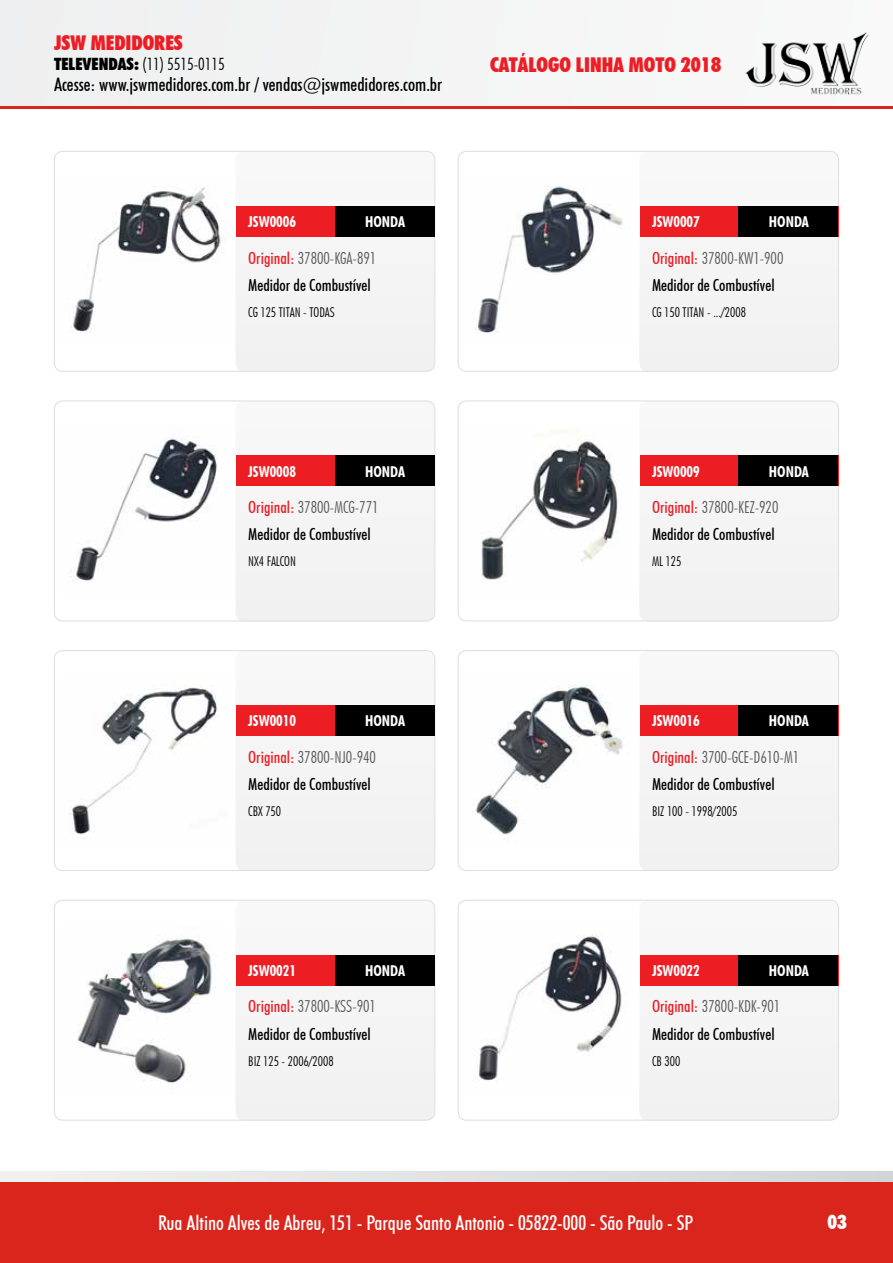
<style>
.page{position:relative;width:893px;height:1263px;background:#fff}
.page>*{position:absolute;margin:0;border:0;box-sizing:border-box;transform-origin:0 0}
.t1{font:500 condensed 20.4px "Futura BT";color:#fff}
.t2{font:900 condensed 20.4px "Futura BT";color:#ed1d24}
.t3{font:900 condensed 19.5px "Futura BT";color:#fff}
.t4{font:500 condensed 18.6px "Futura BT";color:#000}
.t5{font:300 condensed 16.95px "Futura BT";color:#000}
.t6{font:300 condensed 16.5px "Futura BT";color:#58595b}
.t7{font:500 condensed 16.5px "Futura BT";color:#000}
.t8{font:700 condensed 15px "Futura BT";color:#fff}
.t9{font:300 condensed 13.5px "Futura BT";color:#000}
.s1{font-weight:900}
.s2{font-weight:500;color:#ed1d24}
</style>
<div class="page">
<div style="left:0;top:0;width:893px;height:106px;background:#f3f3f4"></div>
<hr style="left:0;top:106px;width:893px;height:3px;background:#da251d">
<img style="left:745px;top:32px;width:124px;height:63px">
<div style="left:0;top:1172px;width:893px;height:91px;background:linear-gradient(to right,#f1f1f2,#d3d4d5)"></div>
<div style="left:0;top:1182px;width:893px;height:81px;background:#da251d"></div>
<div style="left:639px;top:152px;width:199px;height:220px;background:#f1f1f2;border-radius:9px"></div>
<div style="left:458px;top:151px;width:381px;height:221px;border:1px solid #dcddde;border-radius:9px"></div>
<div style="left:640px;top:206px;width:198px;height:31px;background:#ed1d24"></div>
<div style="left:738px;top:206px;width:100px;height:31px;background:#000"></div>
<img style="left:477px;top:186px;width:146px;height:147px">
<div style="left:639px;top:401px;width:199px;height:220px;background:#f1f1f2;border-radius:9px"></div>
<div style="left:458px;top:401px;width:381px;height:220px;border:1px solid #dcddde;border-radius:9px"></div>
<div style="left:640px;top:455px;width:198px;height:31px;background:#ed1d24"></div>
<div style="left:738px;top:455px;width:100px;height:31px;background:#000"></div>
<img style="left:481px;top:436px;width:137px;height:144px">
<div style="left:639px;top:651px;width:199px;height:220px;background:#f1f1f2;border-radius:9px"></div>
<div style="left:458px;top:650px;width:381px;height:221px;border:1px solid #dcddde;border-radius:9px"></div>
<div style="left:640px;top:705px;width:198px;height:31px;background:#ed1d24"></div>
<div style="left:738px;top:705px;width:100px;height:31px;background:#000"></div>
<img style="left:475px;top:685px;width:148px;height:150px">
<div style="left:236px;top:152px;width:198px;height:220px;background:#f1f1f2;border-radius:9px"></div>
<div style="left:54px;top:151px;width:381px;height:221px;border:1px solid #dcddde;border-radius:9px"></div>
<div style="left:236px;top:206px;width:198px;height:31px;background:#ed1d24"></div>
<div style="left:335px;top:206px;width:99px;height:31px;background:#000"></div>
<img style="left:70px;top:187px;width:151px;height:146px">
<div style="left:236px;top:401px;width:198px;height:220px;background:#f1f1f2;border-radius:9px"></div>
<div style="left:54px;top:401px;width:381px;height:220px;border:1px solid #dcddde;border-radius:9px"></div>
<div style="left:236px;top:455px;width:198px;height:31px;background:#ed1d24"></div>
<div style="left:335px;top:455px;width:99px;height:31px;background:#000"></div>
<img style="left:70px;top:438px;width:147px;height:145px">
<div style="left:236px;top:651px;width:198px;height:220px;background:#f1f1f2;border-radius:9px"></div>
<div style="left:54px;top:650px;width:381px;height:221px;border:1px solid #dcddde;border-radius:9px"></div>
<div style="left:236px;top:705px;width:198px;height:31px;background:#ed1d24"></div>
<div style="left:335px;top:705px;width:99px;height:31px;background:#000"></div>
<img style="left:69px;top:686px;width:148px;height:149px">
<div style="left:236px;top:900px;width:198px;height:220px;background:#f1f1f2;border-radius:9px"></div>
<div style="left:54px;top:900px;width:381px;height:220px;border:1px solid #dcddde;border-radius:9px"></div>
<div style="left:236px;top:955px;width:198px;height:30px;background:#ed1d24"></div>
<div style="left:335px;top:955px;width:99px;height:30px;background:#000"></div>
<img style="left:77px;top:938px;width:139px;height:146px">
<div style="left:639px;top:900px;width:199px;height:220px;background:#f1f1f2;border-radius:9px"></div>
<div style="left:458px;top:900px;width:381px;height:220px;border:1px solid #dcddde;border-radius:9px"></div>
<div style="left:640px;top:955px;width:198px;height:30px;background:#ed1d24"></div>
<div style="left:738px;top:955px;width:100px;height:30px;background:#000"></div>
<img style="left:476px;top:935px;width:146px;height:147px">
<p class="t2" style="left:54px;top:31px;width:121px">JSW MEDIDORES</p>
<p class="t5" style="left:54px;top:54px;width:172px"><span class="s1">TELEVENDAS:</span> (11) 5515-0115</p>
<p class="t4" style="left:54px;top:73px;width:390px">Acesse: www.jswmedidores.com.br / vendas@jswmedidores.com.br</p>
<p class="t2" style="left:490px;top:52px;width:232px">CATÁLOGO LINHA MOTO 2018</p>
<p class="t8" style="left:248px;top:212px;width:49px">JSW0006</p>
<p class="t8" style="left:365px;top:212px;width:41px">HONDA</p>
<p class="t8" style="left:652px;top:212px;width:49px">JSW0007</p>
<p class="t8" style="left:769px;top:212px;width:41px">HONDA</p>
<p class="t6" style="left:248px;top:248px;width:130px"><span class="s2">Original:</span> 37800-KGA-891</p>
<p class="t6" style="left:652px;top:248px;width:133px"><span class="s2">Original:</span> 37800-KW1-900</p>
<p class="t7" style="left:248px;top:275px;width:124px">Medidor de Combustível</p>
<p class="t7" style="left:652px;top:275px;width:124px">Medidor de Combustível</p>
<p class="t9" style="left:248px;top:304px;width:88px">CG 125 TITAN - TODAS</p>
<p class="t9" style="left:652px;top:304px;width:95px">CG 150 TITAN - .../2008</p>
<p class="t8" style="left:248px;top:462px;width:49px">JSW0008</p>
<p class="t8" style="left:365px;top:462px;width:41px">HONDA</p>
<p class="t8" style="left:652px;top:462px;width:49px">JSW0009</p>
<p class="t8" style="left:769px;top:462px;width:41px">HONDA</p>
<p class="t6" style="left:248px;top:497px;width:132px"><span class="s2">Original:</span> 37800-MCG-771</p>
<p class="t6" style="left:652px;top:497px;width:128px"><span class="s2">Original:</span> 37800-KEZ-920</p>
<p class="t7" style="left:248px;top:524px;width:124px">Medidor de Combustível</p>
<p class="t7" style="left:652px;top:524px;width:124px">Medidor de Combustível</p>
<p class="t9" style="left:248px;top:553px;width:49px">NX4 FALCON</p>
<p class="t9" style="left:652px;top:553px;width:31px">ML 125</p>
<p class="t8" style="left:248px;top:712px;width:49px">JSW0010</p>
<p class="t8" style="left:365px;top:712px;width:41px">HONDA</p>
<p class="t8" style="left:652px;top:712px;width:49px">JSW0016</p>
<p class="t8" style="left:769px;top:712px;width:41px">HONDA</p>
<p class="t6" style="left:248px;top:747px;width:129px"><span class="s2">Original:</span> 37800-NJ0-940</p>
<p class="t6" style="left:652px;top:747px;width:149px"><span class="s2">Original:</span> 3700-GCE-D610-M1</p>
<p class="t7" style="left:248px;top:774px;width:124px">Medidor de Combustível</p>
<p class="t7" style="left:652px;top:774px;width:124px">Medidor de Combustível</p>
<p class="t9" style="left:248px;top:803px;width:34px">CBX 750</p>
<p class="t9" style="left:652px;top:803px;width:87px">BIZ 100 - 1998/2005</p>
<p class="t8" style="left:248px;top:961px;width:49px">JSW0021</p>
<p class="t8" style="left:365px;top:961px;width:41px">HONDA</p>
<p class="t8" style="left:652px;top:961px;width:49px">JSW0022</p>
<p class="t8" style="left:769px;top:961px;width:41px">HONDA</p>
<p class="t6" style="left:248px;top:996px;width:129px"><span class="s2">Original:</span> 37800-KSS-901</p>
<p class="t6" style="left:652px;top:996px;width:130px"><span class="s2">Original:</span> 37800-KDK-901</p>
<p class="t7" style="left:248px;top:1024px;width:124px">Medidor de Combustível</p>
<p class="t7" style="left:652px;top:1024px;width:124px">Medidor de Combustível</p>
<p class="t9" style="left:248px;top:1053px;width:87px">BIZ 125 - 2006/2008</p>
<p class="t9" style="left:652px;top:1053px;width:30px">CB 300</p>
<p class="t1" style="left:158px;top:1210px;width:537px">Rua Altino Alves de Abreu, 151 - Parque Santo Antonio - 05822-000 - São Paulo - SP</p>
<p class="t3" style="left:828px;top:1210px;width:21px">03</p>
</div>
